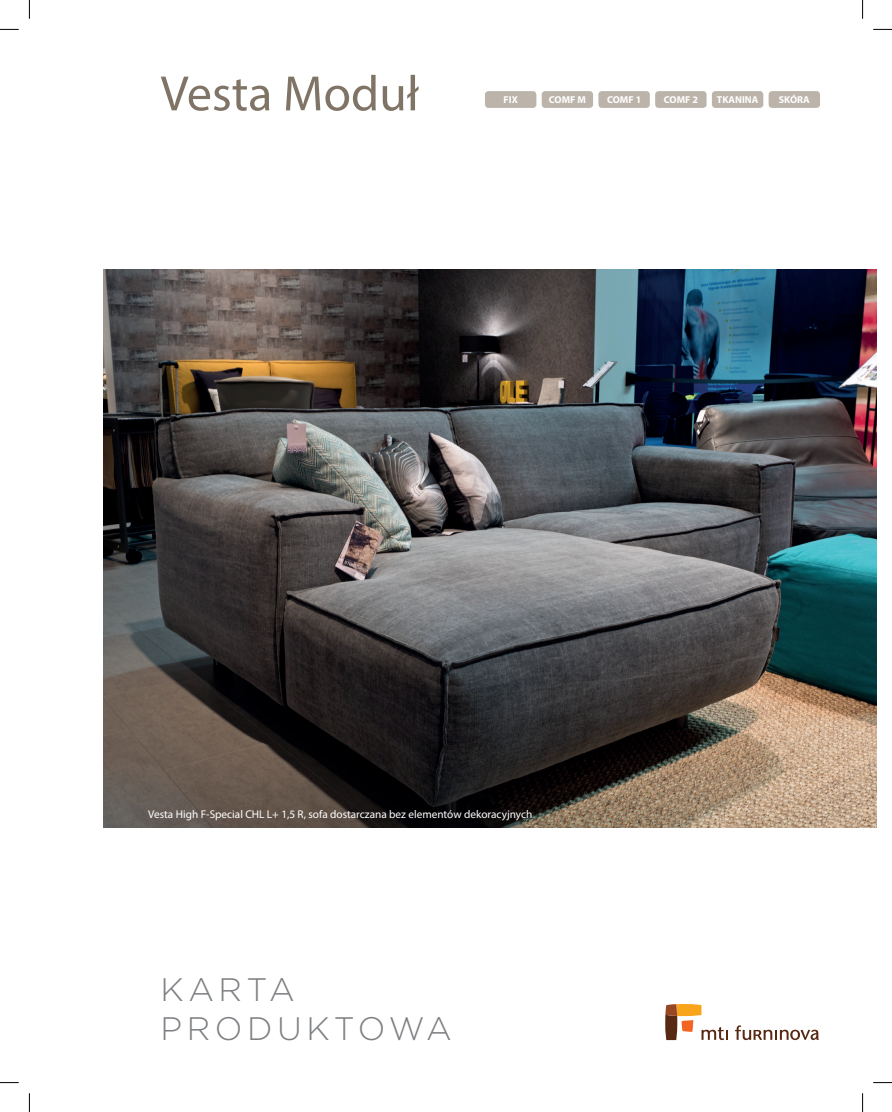
<style>
.page{position:relative;width:892px;height:1112px;background:#fff}
.page>*{position:absolute;margin:0;border:0;box-sizing:border-box;transform-origin:0 0}
.t1{font:50px "Myriad Pro";color:#807466}
.t2{font:300 32.5px/39px "Gotham";letter-spacing:.14em;color:#7e8083}
.t3{font:11.25px "Myriad Pro";color:#fff}
.t4{font:700 10px "Myriad Pro";color:#fff}
</style>
<div class="page">
<img style="left:104px;top:269px;width:772px;height:558px">
<svg style="left:665px;top:1004px;width:63px;height:35px"></svg>
<svg style="left:735px;top:1025px;width:83px;height:14px"></svg>
<div style="left:485px;top:91px;width:51px;height:17px;background:#bcb4aa;border-radius:4px"></div>
<div style="left:711px;top:91px;width:52px;height:17px;background:#bcb4aa;border-radius:4px"></div>
<div style="left:768px;top:91px;width:52px;height:17px;background:#bcb4aa;border-radius:4px"></div>
<div style="left:598px;top:91px;width:51px;height:17px;background:#bcb4aa;border-radius:4px"></div>
<div style="left:655px;top:91px;width:51px;height:17px;background:#bcb4aa;border-radius:4px"></div>
<div style="left:541px;top:91px;width:52px;height:17px;background:#bcb4aa;border-radius:4px"></div>
<svg style="left:0;top:29px;width:19px;height:1px"></svg>
<svg style="left:873px;top:29px;width:18px;height:1px"></svg>
<svg style="left:0;top:1082px;width:19px;height:1px"></svg>
<svg style="left:873px;top:1082px;width:18px;height:1px"></svg>
<svg style="left:29px;top:0;width:1px;height:19px"></svg>
<svg style="left:29px;top:1093px;width:1px;height:18px"></svg>
<svg style="left:862px;top:0;width:1px;height:19px"></svg>
<svg style="left:862px;top:1093px;width:1px;height:18px"></svg>
<h1 class="t1" style="left:160px;top:63px;width:260px">Vesta Moduł</h1>
<p class="t4" style="left:503px;top:93px;width:16px">FIX</p>
<p class="t4" style="left:607px;top:93px;width:36px">COMF 1</p>
<p class="t4" style="left:663px;top:93px;width:36px">COMF 2</p>
<p class="t4" style="left:716px;top:93px;width:43px">TKANINA</p>
<p class="t4" style="left:778px;top:93px;width:32px">SKÓRA</p>
<p class="t4" style="left:549px;top:93px;width:39px">COMF M</p>
<p class="t3" style="left:148px;top:806px;width:386px">Vesta High F-Special CHL L+ 1,5 R, sofa dostarczana bez elementów dekoracyjnych</p>
<h2 class="t2" style="left:160px;top:968px;width:293px">KARTA<br>PRODUKTOWA</h2>
</div>
